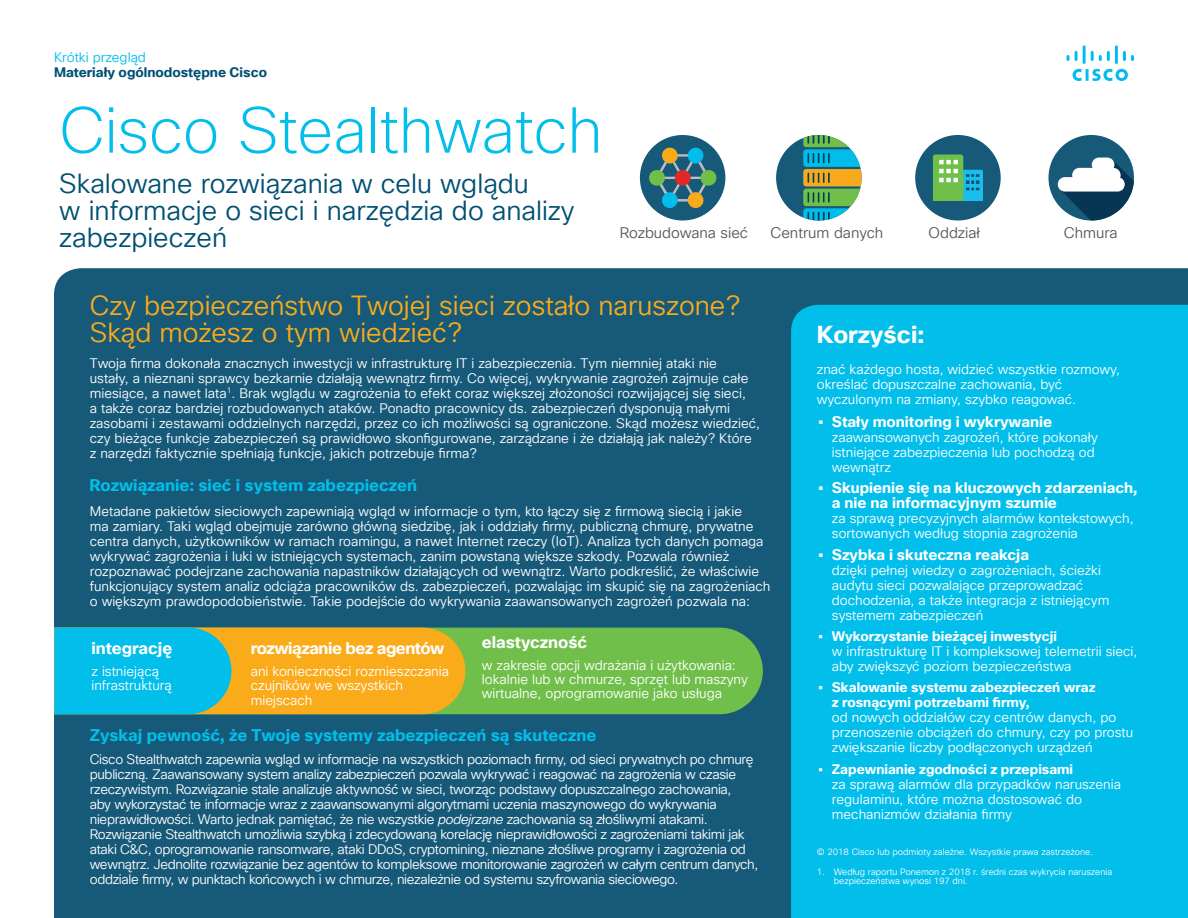
<style>
.page{position:relative;width:1188px;height:918px;background:#fff}
.page>*{position:absolute;margin:0;border:0;box-sizing:border-box;transform-origin:0 0}
.Paragraph_Style14{font:200 63px "Cisco Sans TT";color:#01beeb}
.Paragraph_Style5{font:27px/27px "Cisco Sans TT Light";color:#005072}
.Paragraph_Style1{font:27px/27px "Cisco Sans TT Light";color:#faab1a}
.Paragraph_Style4{font:700 24px "Cisco Sans TT";color:#fff}
.Paragraph_Style6{font:700 16.5px "Cisco Sans TT";color:#01beeb}
.Paragraph_Style6-2{font:700 16.5px "Cisco Sans TT";letter-spacing:-.01em;color:#fff}
.Paragraph_Style1-2{font:700 16.5px "Cisco Sans TT";color:#01beeb}
.t1{font:700 15px/15px "Cisco Sans TT";color:#fff}
.Paragraph_Style5-2{font:15px "Cisco Sans TT Light";color:#57585a}
.Paragraph_Style5-3{font:13.5px/15px "Cisco Sans TT Light";color:#fff}
.Paragraph_Style5-4{font:13.5px/15px "Cisco Sans TT Light";letter-spacing:-.025em;color:#fff}
.Paragraph_Style2{font:13.5px/15px "Cisco Sans TT Light";color:#fff}
.Paragraph_Style13{font:700 13.5px "Cisco Sans TT";color:#005072}
.Paragraph_Style3{font:13.5px "Cisco Sans TT Light";color:#01beeb}
.Paragraph_Style3-2{font:9px/9px "Cisco Sans TT Light";color:#fff}
.Paragraph_Style1-3{font:9px "Cisco Sans TT Light";color:#fff}
.s1{font-style:italic}
.s2{font-family:"Cisco Sans TT";font-weight:700}
</style>
<div class="page">
<svg style="left:1067px;top:45px;width:67px;height:36px"></svg>
<div style="left:54px;top:268px;width:1134px;height:650px;background:#165978"></div>
<div style="left:465px;top:628px;width:298px;height:86px;background:#70bf4a"></div>
<svg style="left:54px;top:628px;width:411px;height:86px;background:#91b370"></svg>
<div style="left:791px;top:305px;width:397px;height:613px;background:#01beeb"></div>
<svg style="left:1048px;top:135px;width:86px;height:85px"></svg>
<svg style="left:776px;top:135px;width:86px;height:86px"></svg>
<svg style="left:640px;top:135px;width:85px;height:85px"></svg>
<svg style="left:915px;top:135px;width:86px;height:85px"></svg>
<p class="Paragraph_Style3" style="left:54px;top:48px;width:93px">Krótki przegląd</p>
<p class="Paragraph_Style13" style="left:54px;top:63px;width:215px">Materiały ogólnodostępne Cisco</p>
<p class="Paragraph_Style14" style="left:59px;top:90px;width:545px">Cisco Stealthwatch</p>
<p class="Paragraph_Style5" style="left:59px;top:171px;width:517px">Skalowane rozwiązania w celu wglądu<br>w informacje o sieci i narzędzia do analizy zabezpieczeń</p>
<p class="Paragraph_Style5-2" style="left:620px;top:223px;width:130px">Rozbudowana sieć</p>
<p class="Paragraph_Style5-2" style="left:771px;top:223px;width:114px">Centrum danych</p>
<p class="Paragraph_Style5-2" style="left:929px;top:223px;width:53px">Oddział</p>
<p class="Paragraph_Style5-2" style="left:1064px;top:223px;width:55px">Chmura</p>
<p class="Paragraph_Style1" style="left:90px;top:293px;width:652px">Czy bezpieczeństwo Twojej sieci zostało naruszone?<br>Skąd możesz o tym wiedzieć?</p>
<p class="Paragraph_Style2" style="left:90px;top:356px;width:672px">Twoja firma dokonała znacznych inwestycji w infrastrukturę IT i zabezpieczenia. Tym niemniej ataki nie<br>ustały, a nieznani sprawcy bezkarnie działają wewnątrz firmy. Co więcej, wykrywanie zagrożeń zajmuje całe miesiące, a nawet lata<sup>1</sup>. Brak wglądu w zagrożenia to efekt coraz większej złożoności rozwijającej się sieci,<br>a także coraz bardziej rozbudowanych ataków. Ponadto pracownicy ds. zabezpieczeń dysponują małymi zasobami i zestawami oddzielnych narzędzi, przez co ich możliwości są ograniczone. Skąd możesz wiedzieć, czy bieżące funkcje zabezpieczeń są prawidłowo skonfigurowane, zarządzane i że działają jak należy? Które z narzędzi faktycznie spełniają funkcje, jakich potrzebuje firma?</p>
<p class="Paragraph_Style1-2" style="left:90px;top:474px;width:329px">Rozwiązanie: sieć i system zabezpieczeń</p>
<p class="Paragraph_Style5-3" style="left:90px;top:504px;width:682px">Metadane pakietów sieciowych zapewniają wgląd w informacje o tym, kto łączy się z firmową siecią i jakie<br>ma zamiary. Taki wgląd obejmuje zarówno główną siedzibę, jak i oddziały firmy, publiczną chmurę, prywatne centra danych, użytkowników w ramach roamingu, a nawet Internet rzeczy (IoT). Analiza tych danych pomaga wykrywać zagrożenia i luki w istniejących systemach, zanim powstaną większe szkody. Pozwala również rozpoznawać podejrzane zachowania napastników działających od wewnątrz. Warto podkreślić, że właściwie funkcjonujący system analiz odciąża pracowników ds. zabezpieczeń, pozwalając im skupić się na zagrożeniach o większym prawdopodobieństwie. Takie podejście do wykrywania zaawansowanych zagrożeń pozwala na:</p>
<p class="Paragraph_Style6-2" style="left:91px;top:638px;width:82px">integrację</p>
<p class="Paragraph_Style5-3" style="left:91px;top:665px;width:82px;line-height:14.2px">z istniejącą infrastrukturą</p>
<p class="Paragraph_Style6-2" style="left:482px;top:632px;width:107px">elastyczność</p>
<p class="Paragraph_Style5-3" style="left:482px;top:658px;width:267px;line-height:14.2px">w zakresie opcji wdrażania i użytkowania: lokalnie lub w chmurze, sprzęt lub maszyny wirtualne, oprogramowanie jako usługa</p>
<p class="Paragraph_Style6" style="left:90px;top:725px;width:508px">Zyskaj pewność, że Twoje systemy zabezpieczeń są skuteczne</p>
<p class="Paragraph_Style5-4" style="left:90px;top:752px;width:670px">Cisco Stealthwatch zapewnia wgląd w informacje na wszystkich poziomach firmy, od sieci prywatnych po chmurę publiczną. Zaawansowany system analizy zabezpieczeń pozwala wykrywać i reagować na zagrożenia w czasie rzeczywistym. Rozwiązanie stale analizuje aktywność w sieci, tworząc podstawy dopuszczalnego zachowania,<br>aby wykorzystać te informacje wraz z zaawansowanymi algorytmami uczenia maszynowego do wykrywania nieprawidłowości. Warto jednak pamiętać, że nie wszystkie <span class="s1">podejrzane</span> zachowania są złośliwymi atakami.<br>Rozwiązanie Stealthwatch umożliwia szybką i zdecydowaną korelację nieprawidłowości z zagrożeniami takimi jak ataki C&amp;C, oprogramowanie ransomware, ataki DDoS, cryptomining, nieznane złośliwe programy i zagrożenia od wewnątrz. Jednolite rozwiązanie bez agentów to kompleksowe monitorowanie zagrożeń w całym centrum danych, oddziale firmy, w punktach końcowych i w chmurze, niezależnie od systemu szyfrowania sieciowego.</p>
<p class="Paragraph_Style6-2" style="left:251px;top:638px;width:195px">rozwiązanie bez agentów</p>
<p class="Paragraph_Style5-3" style="left:251px;top:665px;width:200px;line-height:14.2px">ani konieczności rozmieszczania czujników we wszystkich miejscach</p>
<p class="Paragraph_Style4" style="left:817px;top:319px;width:109px">Korzyści:</p>
<p class="Paragraph_Style2" style="left:817px;top:363px;width:305px">znać każdego hosta, widzieć wszystkie rozmowy, określać dopuszczalne zachowania, być wyczulonym na zmiany, szybko reagować.</p>
<p class="t1" style="left:818px;top:415px;width:235px">• Stały monitoring i wykrywanie</p>
<p class="Paragraph_Style5-3" style="left:832px;top:430px;width:267px">zaawansowanych zagrożeń, które pokonały istniejące zabezpieczenia lub pochodzą od wewnątrz</p>
<p class="t1" style="left:832px;top:481px;width:307px;text-indent:-14px">• Skupienie się na kluczowych zdarzeniach, a nie na informacyjnym szumie</p>
<p class="Paragraph_Style5-3" style="left:832px;top:511px;width:303px">za sprawą precyzyjnych alarmów kontekstowych, sortowanych według stopnia zagrożenia</p>
<p class="t1" style="left:818px;top:547px;width:212px">• Szybka i skuteczna reakcja</p>
<p class="Paragraph_Style5-3" style="left:832px;top:563px;width:279px">dzięki pełnej wiedzy o zagrożeniach, ścieżki audytu sieci pozwalające przeprowadzać dochodzenia, a także integracja z istniejącym systemem zabezpieczeń</p>
<p class="Paragraph_Style5-3" style="left:832px;top:629px;width:307px;text-indent:-14px"><span class="s2">• Wykorzystanie bieżącej inwestycji<br></span>w infrastrukturę IT i kompleksowej telemetrii sieci, aby zwiększyć poziom bezpieczeństwa</p>
<p class="Paragraph_Style5-3" style="left:832px;top:681px;width:303px;text-indent:-14px"><span class="s2">• Skalowanie systemu zabezpieczeń wraz<br>z rosnącymi potrzebami firmy,<br></span>od nowych oddziałów czy centrów danych, po przenoszenie obciążeń do chmury, czy po prostu zwiększanie liczby podłączonych urządzeń</p>
<p class="Paragraph_Style5-3" style="left:832px;top:762px;width:291px;text-indent:-14px"><span class="s2">• Zapewnianie zgodności z przepisami<br></span>za sprawą alarmów dla przypadków naruszenia regulaminu, które można dostosować do mechanizmów działania firmy</p>
<p class="Paragraph_Style1-3" style="left:817px;top:846px;width:278px">© 2018 Cisco lub podmioty zależne. Wszystkie prawa zastrzeżone.</p>
<p class="Paragraph_Style3-2" style="left:834px;top:867px;width:280px;text-indent:-17px">1. Według raportu Ponemon z 2018 r. średni czas wykrycia naruszenia bezpieczeństwa wynosi 197 dni.</p>
</div>
